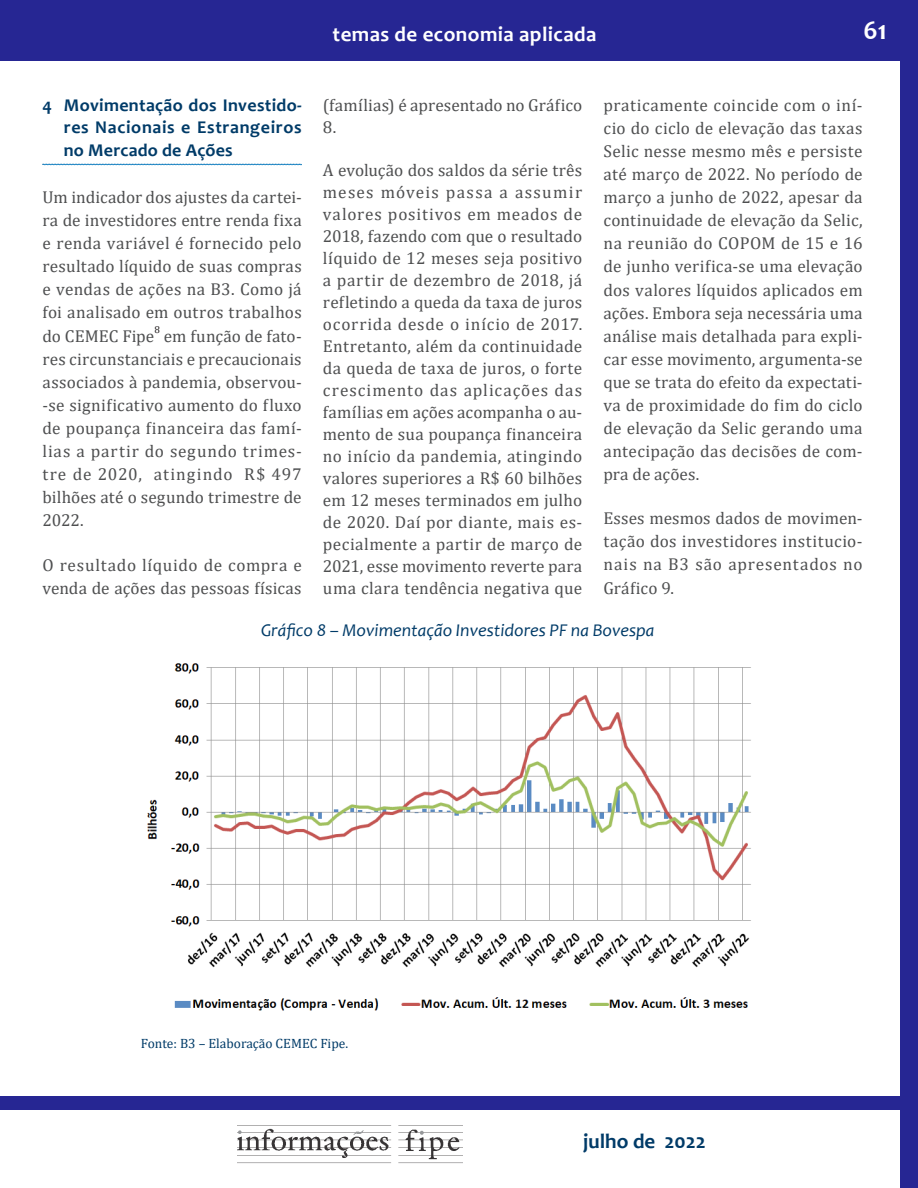
<style>
.page{position:relative;width:918px;height:1188px;background:#fff}
.page>*{position:absolute;margin:0;border:0;box-sizing:border-box;transform-origin:0 0}
.t1{font:700 27px "Candara";color:#fff}
.t2{font:700 21px "Candara";letter-spacing:.02em;color:#fff}
.t3{font:700 21px "Candara";color:#003b68}
.t4{font:700 18px/22.4px "Candara";letter-spacing:.035em;color:#003b68;text-align:justify}
.t5{font:italic 18px "Candara";color:#003b68}
.t6{font:17.25px/23.1px "Cambria";letter-spacing:.02em;color:#4e4f50;text-align:justify}
.t7{font:13.5px "Cambria";color:#003b68}
.t8{font:10.05px "Cambria";color:#231f20}
</style>
<div class="page">
<div style="left:900px;top:0;width:18px;height:1188px;background:#262693"></div>
<div style="left:0;top:0;width:918px;height:61px;background:#262693"></div>
<img style="left:238px;top:1128px;width:225px;height:36px">
<div style="left:0;top:1097px;width:918px;height:13px;background:#262693"></div>
<svg style="left:42px;top:164px;width:260px;height:1px"></svg>
<img style="left:147px;top:663px;width:604px;height:348px">
<p class="t2" style="left:333px;top:21px;width:265px">temas de economia aplicada</p>
<h1 class="t1" style="left:863px;top:13px;width:25px">61</h1>
<p class="t4" style="left:64px;top:94px;width:239px;text-indent:-21px">4 Movimentação dos Investido&shy;res Nacionais e Estrangeiros no Mercado de Ações</p>
<p class="t6" style="left:43px;top:185px;width:261px">Um indicador dos ajustes da cartei&shy;ra de investidores entre renda fixa e renda variável é fornecido pelo resultado líquido de suas compras e vendas de ações na B3. Como já foi analisado em outros trabalhos do CEMEC Fipe</p>
<p class="t6" style="left:603px;top:94px;width:261px">praticamente coincide com o iní&shy;cio do ciclo de elevação das taxas Selic nesse mesmo mês e persiste até março de 2022. No período de março a junho de 2022, apesar da continuidade de elevação da Selic, na reunião do COPOM de 15 e 16 de junho verifica-se uma elevação dos valores líquidos aplicados em ações. Embora seja necessária uma análise mais detalhada para expli&shy;car esse movimento, argumenta-se que se trata do efeito da expectati&shy;va de proximidade do fim do ciclo de elevação da Selic gerando uma antecipação das decisões de com&shy;pra de ações.</p>
<p class="t6" style="left:603px;top:507px;width:261px">Esses mesmos dados de movimen&shy;tação dos investidores institucio&shy;nais na B3 são apresentados no Gráfico 9.</p>
<p class="t5" style="left:261px;top:619px;width:395px">Gráfico 8 – Movimentação Investidores PF na Bovespa</p>
<p class="t6" style="left:323px;top:94px;width:261px;line-height:22px">(famílias) é apresentado no Gráfico<br>8.</p>
<p class="t6" style="left:323px;top:159px;width:261px;line-height:22px">A evolução dos saldos da série três meses móveis passa a assumir valores positivos em meados de 2018, fazendo com que o resultado líquido de 12 meses seja positivo a partir de dezembro de 2018, já refletindo a queda da taxa de juros ocorrida desde o início de 2017.<br>Entretanto, além da continuidade da queda de taxa de juros, o forte crescimento das aplicações das famílias em ações acompanha o au&shy;mento de sua poupança financeira no início da pandemia, atingindo valores superiores a R$ 60 bilhões em 12 meses terminados em julho de 2020. Daí por diante, mais es&shy;pecialmente a partir de março de 2021, esse movimento reverte para uma clara tendência negativa que</p>
<p class="t8" style="left:155px;top:324px;width:7px">8</p>
<p class="t6" style="left:43px;top:324px;width:261px;text-indent:121px">em função de fato&shy;res circunstanciais e precaucionais associados à pandemia, observou--se significativo aumento do fluxo de poupança financeira das famí&shy;lias a partir do segundo trimes&shy;tre de 2020, atingindo R$ 497 bilhões até o segundo trimestre de 2022.</p>
<p class="t6" style="left:43px;top:553px;width:261px">O resultado líquido de compra e venda de ações das pessoas físicas</p>
<p class="t7" style="left:141px;top:1035px;width:209px">Fonte: B3 – Elaboração CEMEC Fipe.</p>
<p class="t3" style="left:583px;top:1128px;width:124px">julho de 2022</p>
</div>
